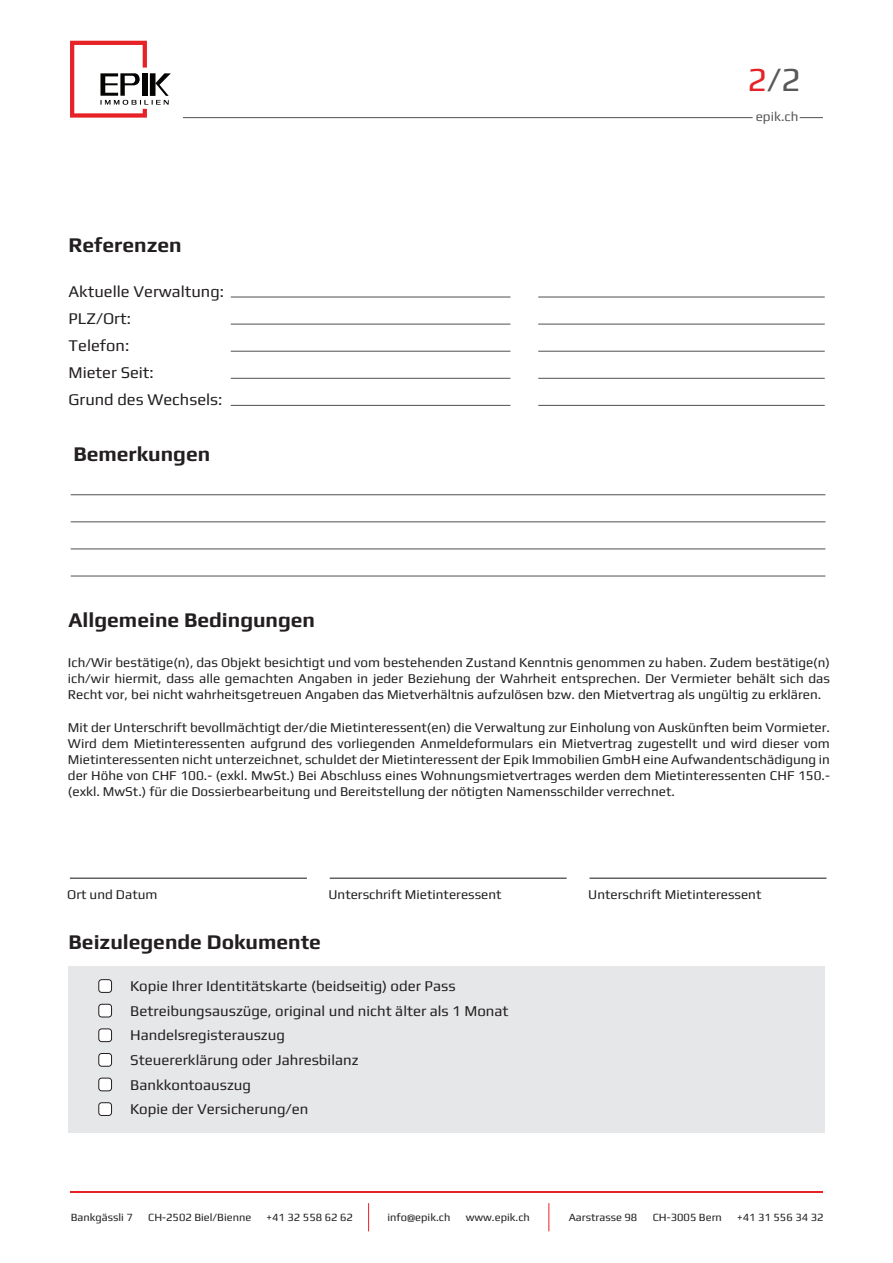
<style>
.page{position:relative;width:893px;height:1263px;background:#fff}
.page>*{position:absolute;margin:0;border:0;box-sizing:border-box;transform-origin:0 0}
.t1{font:33.75px "Play";color:#57585a}
.t2{font:700 21px "Play";color:#231f20}
.t3{font:16.5px/27.2px "Play";color:#231f20}
.t4{font:15px/24.6px "Play";color:#231f20}
.t5{font:13.5px/16.2px "Play";color:#231f20;text-align:justify}
.t6{font:13.5px "Play";color:#57585a}
.t7{font:11.1px "Play";color:#231f20}
.s1{color:#e62227}
</style>
<div class="page">
<svg style="left:70px;top:41px;width:101px;height:77px"></svg>
<hr style="left:70px;top:1191px;width:753px;height:2px;background:#e62227">
<hr style="left:183px;top:117px;width:570px;height:1px;background:#57585a">
<svg style="left:800px;top:117px;width:23px;height:1px"></svg>
<svg style="left:368px;top:1203px;width:1px;height:28px"></svg>
<svg style="left:548px;top:1203px;width:1px;height:28px"></svg>
<div style="left:68px;top:966px;width:757px;height:166px;background:#e6e7e9"></div>
<hr style="left:231px;top:296px;width:279px;height:2px;background:#57585a">
<hr style="left:231px;top:324px;width:279px;height:1px;background:#57585a">
<hr style="left:231px;top:351px;width:279px;height:1px;background:#57585a">
<hr style="left:231px;top:378px;width:279px;height:1px;background:#57585a">
<hr style="left:231px;top:405px;width:279px;height:1px;background:#57585a">
<hr style="left:538px;top:296px;width:287px;height:2px;background:#57585a">
<hr style="left:538px;top:324px;width:287px;height:1px;background:#57585a">
<hr style="left:538px;top:351px;width:287px;height:1px;background:#57585a">
<hr style="left:538px;top:378px;width:287px;height:1px;background:#57585a">
<hr style="left:538px;top:405px;width:287px;height:1px;background:#57585a">
<hr style="left:71px;top:494px;width:754px;height:1px;background:#57585a">
<hr style="left:71px;top:521px;width:754px;height:1px;background:#57585a">
<hr style="left:71px;top:548px;width:754px;height:1px;background:#57585a">
<hr style="left:71px;top:575px;width:754px;height:1px;background:#57585a">
<hr style="left:70px;top:878px;width:237px;height:1px;background:#231f20">
<hr style="left:330px;top:878px;width:237px;height:1px;background:#231f20">
<hr style="left:589px;top:878px;width:237px;height:1px;background:#231f20">
<div style="left:99px;top:980px;width:13px;height:12px;background:#fff;border-radius:3px"></div>
<div style="left:98px;top:979px;width:14px;height:14px;border:1px solid #231f20;border-radius:3px"></div>
<div style="left:99px;top:1004px;width:13px;height:13px;background:#fff;border-radius:3px"></div>
<div style="left:98px;top:1004px;width:14px;height:13px;border:1px solid #231f20;border-radius:3px"></div>
<div style="left:99px;top:1029px;width:13px;height:13px;background:#fff;border-radius:3px"></div>
<div style="left:98px;top:1028px;width:14px;height:14px;border:1px solid #231f20;border-radius:3px"></div>
<div style="left:99px;top:1053px;width:13px;height:13px;background:#fff;border-radius:3px"></div>
<div style="left:98px;top:1053px;width:14px;height:13px;border:1px solid #231f20;border-radius:3px"></div>
<div style="left:99px;top:1078px;width:13px;height:13px;background:#fff;border-radius:3px"></div>
<div style="left:98px;top:1078px;width:14px;height:13px;border:1px solid #231f20;border-radius:3px"></div>
<div style="left:99px;top:1103px;width:13px;height:12px;background:#fff;border-radius:3px"></div>
<div style="left:98px;top:1102px;width:14px;height:14px;border:1px solid #231f20;border-radius:3px"></div>
<h2 class="t2" style="left:69px;top:232px;width:115px">Referenzen</h2>
<p class="t3" style="left:69px;top:277px;width:157px">Aktuelle Verwaltung:<br>PLZ/Ort:<br>Telefon:<br>Mieter Seit:<br>Grund des Wechsels:</p>
<h2 class="t2" style="left:73px;top:442px;width:138px">Bemerkungen</h2>
<h2 class="t2" style="left:69px;top:608px;width:248px">Allgemeine Bedingungen</h2>
<h1 class="t1" style="left:747px;top:60px;width:55px"><span class="s1">2</span>/2</h1>
<p class="t6" style="left:756px;top:108px;width:44px">epik.ch</p>
<p class="t5" style="left:68px;top:654px;width:763px">Ich/Wir bestätige(n), das Objekt besichtigt und vom bestehenden Zustand Kenntnis genommen zu haben. Zudem bestätige(n) ich/wir hiermit, dass alle gemachten Angaben in jeder Beziehung der Wahrheit entsprechen. Der Vermieter behält sich das Recht vor, bei nicht wahrheitsgetreuen Angaben das Mietverhältnis aufzulösen bzw. den Mietvertrag als ungültig zu erklären.</p>
<p class="t5" style="left:68px;top:719px;width:763px">Mit der Unterschrift bevollmächtigt der/die Mietinteressent(en) die Verwaltung zur Einholung von Auskünften beim Vormieter.<br>Wird dem Mietinteressenten aufgrund des vorliegenden Anmeldeformulars ein Mietvertrag zugestellt und wird dieser vom Mietinteressenten nicht unterzeichnet, schuldet der Mietinteressent der Epik Immobilien GmbH eine Aufwandentschädigung in der Höhe von CHF 100.- (exkl. MwSt.) Bei Abschluss eines Wohnungsmietvertrages werden dem Mietinteressenten CHF 150.- (exkl. MwSt.) für die Dossierbearbeitung und Bereitstellung der nötigten Namensschilder verrechnet.</p>
<p class="t5" style="left:67px;top:886px;width:92px">Ort und Datum</p>
<p class="t5" style="left:328px;top:886px;width:175px">Unterschrift Mietinteressent</p>
<p class="t5" style="left:588px;top:886px;width:175px">Unterschrift Mietinteressent</p>
<h2 class="t2" style="left:69px;top:929px;width:254px">Beizulegende Dokumente</h2>
<p class="t4" style="left:130px;top:973px;width:380px">Kopie Ihrer Identitätskarte (beidseitig) oder Pass Betreibungsauszüge, original und nicht älter als 1 Monat Handelsregisterauszug<br>Steuererklärung oder Jahresbilanz<br>Bankkontoauszug<br>Kopie der Versicherung/en</p>
<p class="t7" style="left:71px;top:1210px;width:64px">Bankgässli 7</p>
<p class="t7" style="left:148px;top:1210px;width:105px">CH-2502 Biel/Bienne</p>
<p class="t7" style="left:267px;top:1210px;width:88px">+41 32 558 62 62</p>
<p class="t7" style="left:388px;top:1210px;width:64px">info@epik.ch</p>
<p class="t7" style="left:466px;top:1210px;width:66px">www.epik.ch</p>
<p class="t7" style="left:569px;top:1210px;width:70px">Aarstrasse 98</p>
<p class="t7" style="left:653px;top:1210px;width:71px">CH-3005 Bern</p>
<p class="t7" style="left:737px;top:1210px;width:88px">+41 31 556 34 32</p>
</div>
